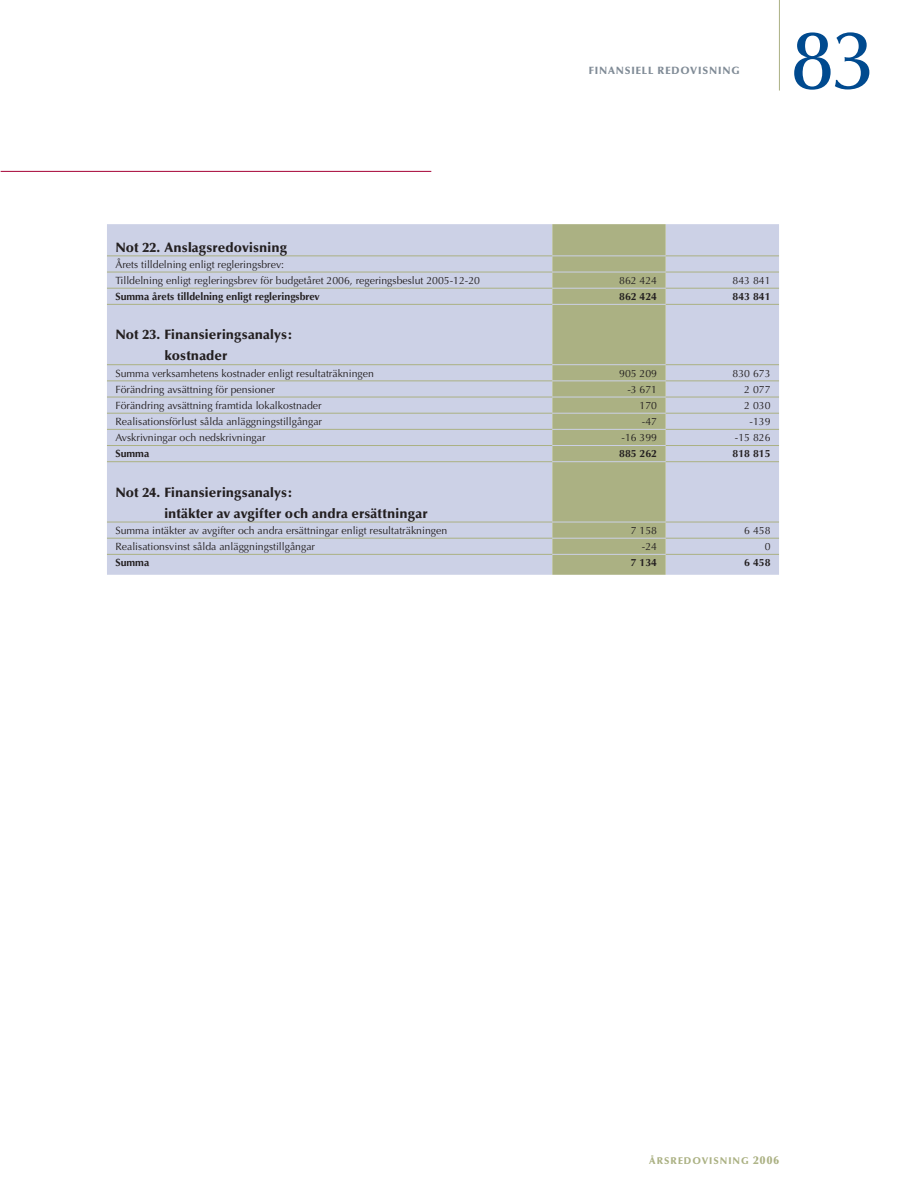
<style>
.page{position:relative;width:906px;height:1191px;background:#fff}
.page>*{position:absolute;margin:0;border:0;box-sizing:border-box;transform-origin:0 0}
.t1{font:500 82.5px "Optima";color:#004a8f}
.t2{font:900 13.5px/21px "Optima";letter-spacing:.01em;color:#231f20}
.t3{font:10.5px/16.2px "Optima";color:#231f20}
.t4{font:700 10.5px "Optima";color:#231f20}
.t5{font:900 10.5px "Optima";letter-spacing:.08em;color:#808b96}
.t6{font:900 9.75px "Optima";letter-spacing:.1em;color:#abb183}
.s1{font-size:11.25px}
</style>
<div class="page">
<hr style="left:1px;top:171px;width:430px;height:1px;background:#a50135">
<hr style="left:779px;top:0;width:1px;height:91px;background:#abb183">
<div style="left:107px;top:224px;width:672px;height:351px;background:#ccd1e6"></div>
<div style="left:552px;top:224px;width:113px;height:351px;background:#abb183"></div>
<hr style="left:107px;top:255px;width:445px;height:1px;background:#abb183">
<hr style="left:665px;top:255px;width:114px;height:1px;background:#abb183">
<hr style="left:107px;top:272px;width:445px;height:1px;background:#abb183">
<hr style="left:665px;top:272px;width:114px;height:1px;background:#abb183">
<hr style="left:107px;top:288px;width:445px;height:1px;background:#abb183">
<hr style="left:665px;top:288px;width:114px;height:1px;background:#abb183">
<hr style="left:107px;top:304px;width:445px;height:1px;background:#abb183">
<hr style="left:665px;top:304px;width:114px;height:1px;background:#abb183">
<hr style="left:107px;top:364px;width:445px;height:1px;background:#abb183">
<hr style="left:665px;top:364px;width:114px;height:1px;background:#abb183">
<hr style="left:107px;top:380px;width:445px;height:1px;background:#abb183">
<hr style="left:665px;top:380px;width:114px;height:1px;background:#abb183">
<hr style="left:107px;top:397px;width:445px;height:1px;background:#abb183">
<hr style="left:665px;top:397px;width:114px;height:1px;background:#abb183">
<hr style="left:107px;top:413px;width:445px;height:1px;background:#abb183">
<hr style="left:665px;top:413px;width:114px;height:1px;background:#abb183">
<hr style="left:107px;top:429px;width:445px;height:1px;background:#abb183">
<hr style="left:665px;top:429px;width:114px;height:1px;background:#abb183">
<hr style="left:107px;top:445px;width:445px;height:1px;background:#abb183">
<hr style="left:665px;top:445px;width:114px;height:1px;background:#abb183">
<hr style="left:107px;top:461px;width:445px;height:1px;background:#abb183">
<hr style="left:665px;top:461px;width:114px;height:1px;background:#abb183">
<hr style="left:107px;top:521px;width:445px;height:1px;background:#abb183">
<hr style="left:665px;top:521px;width:114px;height:1px;background:#abb183">
<hr style="left:107px;top:538px;width:445px;height:1px;background:#abb183">
<hr style="left:665px;top:538px;width:114px;height:1px;background:#abb183">
<hr style="left:552px;top:255px;width:113px;height:1px;background:#ccd1e6">
<hr style="left:552px;top:272px;width:113px;height:1px;background:#ccd1e6">
<hr style="left:552px;top:288px;width:113px;height:1px;background:#ccd1e6">
<hr style="left:552px;top:304px;width:113px;height:1px;background:#ccd1e6">
<hr style="left:552px;top:364px;width:113px;height:1px;background:#ccd1e6">
<hr style="left:552px;top:380px;width:113px;height:1px;background:#ccd1e6">
<hr style="left:552px;top:397px;width:113px;height:1px;background:#ccd1e6">
<hr style="left:552px;top:413px;width:113px;height:1px;background:#ccd1e6">
<hr style="left:552px;top:429px;width:113px;height:1px;background:#ccd1e6">
<hr style="left:552px;top:445px;width:113px;height:1px;background:#ccd1e6">
<hr style="left:552px;top:461px;width:113px;height:1px;background:#ccd1e6">
<hr style="left:552px;top:521px;width:113px;height:1px;background:#ccd1e6">
<hr style="left:552px;top:538px;width:113px;height:1px;background:#ccd1e6">
<hr style="left:107px;top:554px;width:445px;height:1px;background:#abb183">
<hr style="left:665px;top:554px;width:114px;height:1px;background:#abb183">
<hr style="left:552px;top:554px;width:113px;height:1px;background:#ccd1e6">
<p class="t5" style="left:589px;top:67px;width:152px">FINANSIELL REDOVISNING</p>
<h1 class="t1" style="left:792px;top:26px;width:84px">83</h1>
<p class="t2" style="left:115px;top:238px;width:173px">Not 22. Anslagsredovisning</p>
<p class="t3" style="left:115px;top:257px;width:366px">Årets tilldelning enligt regleringsbrev:<br>Tilldelning enligt regleringsbrev för budgetåret 2006, regeringsbeslut 2005-12-20</p>
<p class="t3" style="left:619px;top:273px;width:39px">862 424</p>
<p class="t3" style="left:732px;top:273px;width:39px">843 841</p>
<p class="t4" style="left:115px;top:292px;width:206px">Summa årets tilldelning enligt regleringsbrev</p>
<p class="t4" style="left:619px;top:292px;width:39px">862 424</p>
<p class="t4" style="left:732px;top:292px;width:39px">843 841</p>
<p class="t2" style="left:164px;top:326px;width:130px;text-indent:-49px">Not 23. Finansieringsanalys: kostnader</p>
<p class="t3" style="left:115px;top:366px;width:260px">Summa verksamhetens kostnader enligt resultaträkningen</p>
<p class="t3" style="left:619px;top:366px;width:39px">905 209</p>
<p class="t3" style="left:732px;top:366px;width:39px">830 673</p>
<p class="t3" style="left:115px;top:382px;width:161px">Förändring avsättning för pensioner</p>
<p class="t3" style="left:627px;top:382px;width:31px">-3 671</p>
<p class="t3" style="left:744px;top:382px;width:28px">2 077</p>
<p class="t3" style="left:115px;top:398px;width:208px">Förändring avsättning framtida lokalkostnader</p>
<p class="t3" style="left:639px;top:398px;width:19px">170</p>
<p class="t3" style="left:744px;top:398px;width:28px">2 030</p>
<p class="t3" style="left:115px;top:414px;width:208px">Realisationsförlust sålda anläggningstillgångar</p>
<p class="t3" style="left:642px;top:414px;width:17px">-47</p>
<p class="t3" style="left:749px;top:414px;width:23px">-139</p>
<p class="t3" style="left:115px;top:430px;width:151px">Avskrivningar och nedskrivningar</p>
<p class="t3" style="left:621px;top:430px;width:37px">-16 399</p>
<p class="t3" style="left:735px;top:430px;width:37px">-15 826</p>
<p class="t4" style="left:115px;top:449px;width:35px">Summa</p>
<p class="t4" style="left:619px;top:449px;width:39px">885 262</p>
<p class="t4" style="left:732px;top:449px;width:39px">818 815</p>
<p class="t2" style="left:164px;top:483px;width:265px;text-indent:-49px">Not 24. Finansieringsanalys:<br>intäkter av avgifter och andra ersättningar</p>
<p class="t3" style="left:115px;top:523px;width:333px">Summa intäkter av avgifter och andra ersättningar enligt resultaträkningen</p>
<p class="t3" style="left:631px;top:523px;width:28px">7 158</p>
<p class="t3" style="left:744px;top:523px;width:28px">6 458</p>
<p class="t3" style="left:115px;top:539px;width:201px">Realisationsvinst sålda anläggningstillgångar</p>
<p class="t3" style="left:642px;top:539px;width:17px">-24</p>
<p class="t3" style="left:764px;top:539px;width:7px">0</p>
<p class="t4" style="left:115px;top:558px;width:35px">Summa</p>
<p class="t4" style="left:631px;top:558px;width:28px">7 134</p>
<p class="t4" style="left:744px;top:558px;width:28px">6 458</p>
<p class="t6" style="left:649px;top:1156px;width:131px">ÅRSREDOVISNING <span class="s1">2006</span></p>
</div>
